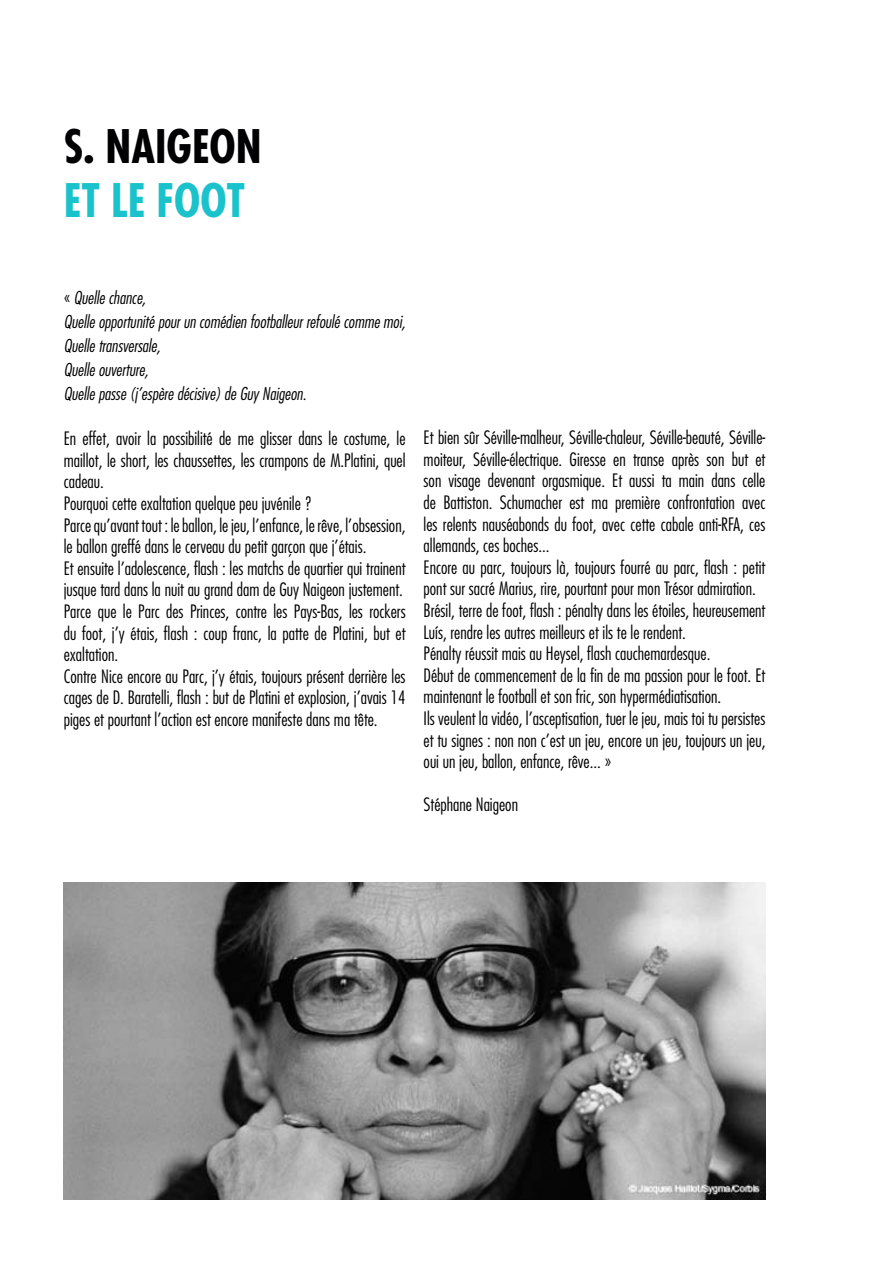
<style>
.page{position:relative;width:893px;height:1263px;background:#fff}
.page>*{position:absolute;margin:0;border:0;box-sizing:border-box;transform-origin:0 0}
.t1{font:700 condensed 45px "Futura";color:#000002}
.t2{font:700 condensed 45px "Futura";color:#1ac2cc}
.t3{font:300 condensed 18px/21.6px "Futura";color:#000002}
.t4{font:italic 300 condensed 17.25px/24px "Futura";color:#000002}
.s1{font-style:normal}
</style>
<div class="page">
<img style="left:64px;top:882px;width:701px;height:317px">
<h1 class="t1" style="left:64px;top:118px;width:151px">S. NAIGEON</h1>
<h1 class="t2" style="left:64px;top:172px;width:183px">ET LE FOOT</h1>
<p class="t4" style="left:64px;top:285px;width:343px"><span class="s1">«</span> Quelle chance,<br>Quelle opportunité pour un comédien footballeur refoulé comme moi, Quelle transversale,<br>Quelle ouverture,<br>Quelle passe (j’espère décisive) de Guy Naigeon.</p>
<p class="t3" style="left:64px;top:427px;width:343px">En effet, avoir la possibilité de me glisser dans le costume, le maillot, le short, les chaussettes, les crampons de M.Platini, quel cadeau.<br>Pourquoi cette exaltation quelque peu juvénile ?<br>Parce qu’avant tout : le ballon, le jeu, l’enfance, le rêve, l’obsession, le ballon greffé dans le cerveau du petit garçon que j’étais.<br>Et ensuite l’adolescence, flash : les matchs de quartier qui trainent jusque tard dans la nuit au grand dam de Guy Naigeon justement.<br>Parce que le Parc des Princes, contre les Pays-Bas, les rockers du foot, j’y étais, flash : coup franc, la patte de Platini, but et exaltation.<br>Contre Nice encore au Parc, j’y étais, toujours présent derrière les cages de D. Baratelli, flash : but de Platini et explosion, j’avais 14 piges et pourtant l’action est encore manifeste dans ma tête.</p>
<p class="t3" style="left:424px;top:426px;width:343px">Et bien sûr Séville-malheur, Séville-chaleur, Séville-beauté, Séville&shy;moiteur, Séville-électrique. Giresse en transe après son but et son visage devenant orgasmique. Et aussi ta main dans celle de Battiston. Schumacher est ma première confrontation avec les relents nauséabonds du foot, avec cette cabale anti-RFA, ces allemands, ces boches...<br>Encore au parc, toujours là, toujours fourré au parc, flash : petit pont sur sacré Marius, rire, pourtant pour mon Trésor admiration.<br>Brésil, terre de foot, flash : pénalty dans les étoiles, heureusement Luís, rendre les autres meilleurs et ils te le rendent.<br>Pénalty réussit mais au Heysel, flash cauchemardesque.<br>Début de commencement de la fin de ma passion pour le foot. Et maintenant le football et son fric, son hypermédiatisation.<br>Ils veulent la vidéo, l’asceptisation, tuer le jeu, mais toi tu persistes et tu signes : non non c’est un jeu, encore un jeu, toujours un jeu, oui un jeu, ballon, enfance, rêve... »</p>
<p class="t3" style="left:424px;top:794px;width:96px">Stéphane Naigeon</p>
</div>
